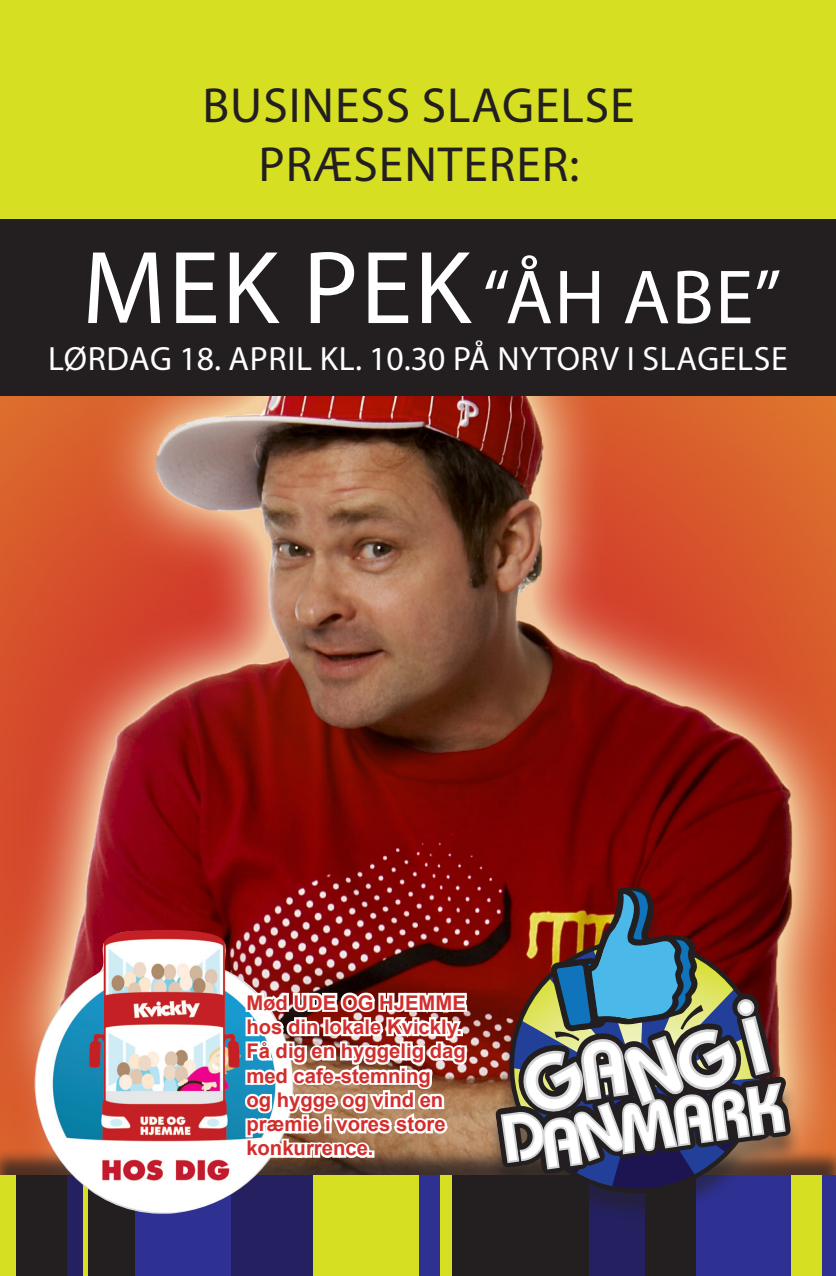
<style>
.page{position:relative;width:836px;height:1276px;background:#fff}
.page>*{position:absolute;margin:0;border:0;box-sizing:border-box;transform-origin:0 0}
.t1{font:104.62px "Myriad Pro";letter-spacing:.02em;color:#fff}
.t2{font:77.4px "Myriad Pro";color:#fff}
.t3{font:49.5px/59.4px "Myriad Pro";letter-spacing:.02em;color:#231f20;text-align:center}
.t4{font:33.75px "Myriad Pro";letter-spacing:.02em;color:#fff}
.t5{font:700 20.25px/24.3px "Arial";color:#d22e2d}
</style>
<div class="page">
<img style="left:0;top:395px;width:836px;height:752px">
<div style="left:0;top:1147px;width:836px;height:125px;background:#231f20;opacity:.75"></div>
<div style="left:244px;top:1175px;width:209px;height:101px;background:#d6df21"></div>
<div style="left:419px;top:1175px;width:20px;height:101px;background:#2e3092"></div>
<div style="left:0;top:1175px;width:191px;height:101px;background:#231f20"></div>
<div style="left:136px;top:1175px;width:113px;height:101px;background:#2e3092"></div>
<div style="left:232px;top:1175px;width:81px;height:101px;background:#252161"></div>
<div style="left:67px;top:1175px;width:18px;height:101px;background:#252161"></div>
<hr style="left:84px;top:1175px;width:4px;height:101px;background:#d6df21">
<div style="left:0;top:1175px;width:16px;height:101px;background:#d6df21"></div>
<div style="left:566px;top:1175px;width:113px;height:101px;background:#252161"></div>
<div style="left:645px;top:1175px;width:191px;height:101px;background:#231f20"></div>
<div style="left:696px;top:1175px;width:113px;height:101px;background:#2e3092"></div>
<div style="left:819px;top:1175px;width:17px;height:101px;background:#2e3092"></div>
<div style="left:791px;top:1175px;width:30px;height:101px;background:#d6df21"></div>
<div style="left:452px;top:1175px;width:136px;height:101px;background:#231f20"></div>
<div style="left:483px;top:891px;width:319px;height:329px;background:#231f20;opacity:.5"></div>
<img style="left:488px;top:886px;width:310px;height:313px">
<div style="left:0;top:0;width:836px;height:219px;background:#d6df21"></div>
<div style="left:0;top:219px;width:836px;height:176px;background:#231f20"></div>
<img style="left:35px;top:930px;width:258px;height:283px">
<img style="left:241px;top:962px;width:229px;height:200px">
<div style="left:367px;top:1150px;width:7px;height:7px;border:4px solid #fff"></div>
<p class="t3" style="left:202px;top:75px;width:433px">BUSINESS SLAGELSE<br>PRÆSENTERER:</p>
<p class="t1" style="left:82px;top:223px;width:390px">MEK PEK</p>
<p class="t2" style="left:482px;top:249px;width:300px">“ÅH ABE”</p>
<p class="t4" style="left:48px;top:338px;width:740px">LØRDAG 18. APRIL KL. 10.30 PÅ NYTORV I SLAGELSE</p>
<p class="t5" style="left:246px;top:990px;width:221px">Mød UDE OG HJEMME hos din lokale Kvickly.</p>
<p class="t5" style="left:246px;top:1039px;width:221px">Få dig en hyggelig dag med cafe-stemning<br>og hygge og vind en præmie i vores store konkurrence.</p>
</div>
